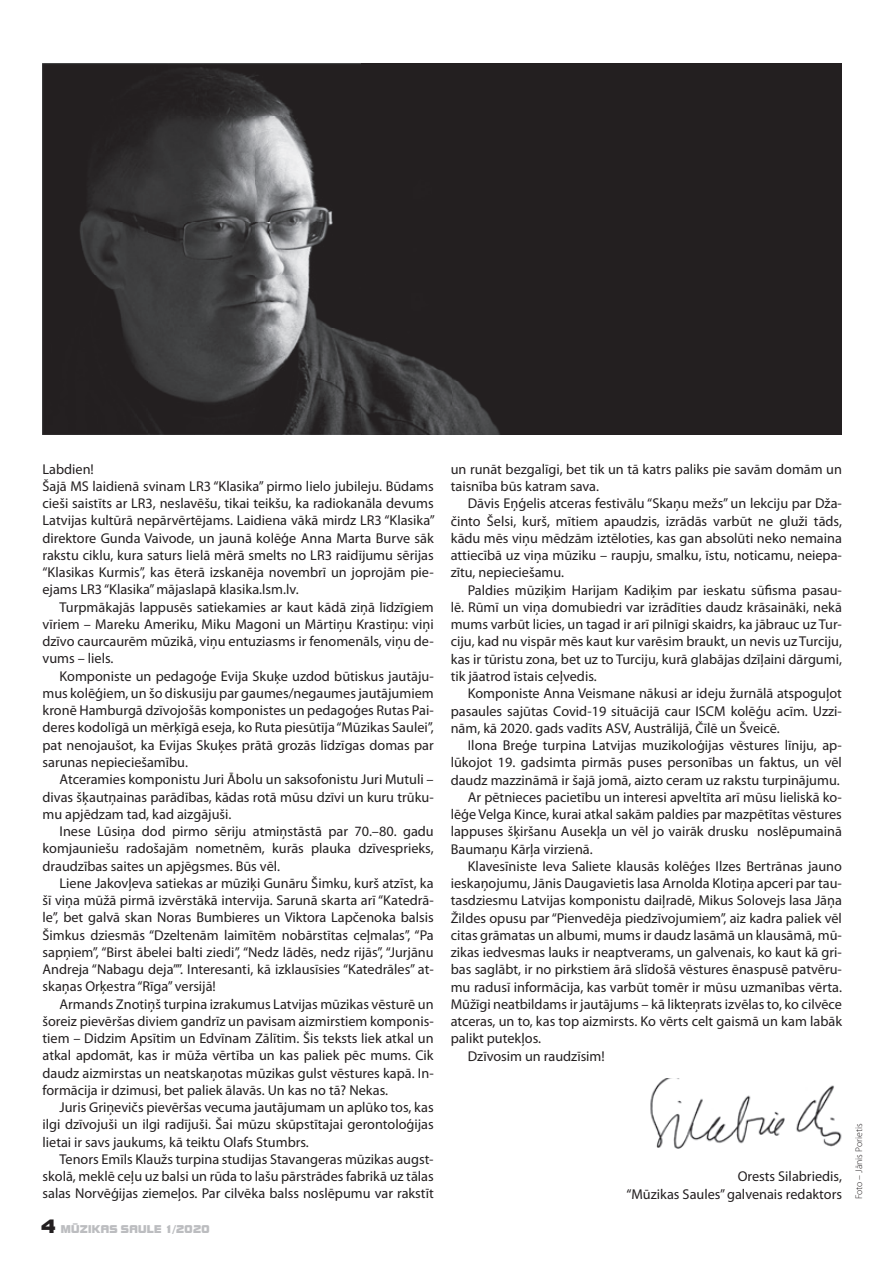
<style>
.page{position:relative;width:893px;height:1263px;background:#fff}
.page>*{position:absolute;margin:0;border:0;box-sizing:border-box;transform-origin:0 0}
.t1{font:14.25px/17.2px "Myriad Pro";color:#231f20;text-align:justify}
.t2{font:10.5px "Bolt Bold LAT";letter-spacing:.02em;color:#bcbdc0}
.t3{font:300 9.75px "Myriad Pro";color:#231f20}
.s1{font-size:18px;color:#231f20}
</style>
<div class="page">
<img style="left:650px;top:1078px;width:192px;height:71px">
<div style="left:361px;top:63px;width:481px;height:372px;background:#231f20"></div>
<img style="left:43px;top:64px;width:457px;height:371px">
<p class="t1" style="left:43px;top:460px;width:394px;text-align:left">Labdien!<br>Šajā MS laidienā svinam LR3 “Klasika” pirmo lielo jubileju. Būdams cieši saistīts ar LR3, neslavēšu, tikai teikšu, ka radiokanāla devums Latvijas kultūrā nepārvērtējams. Laidiena vākā mirdz LR3 “Klasika” direktore Gunda Vaivode, un jaunā kolēģe Anna Marta Burve sāk rakstu ciklu, kura saturs lielā mērā smelts no LR3 raidījumu sērijas “Klasikas Kurmis”, kas ēterā izskanēja novembrī un joprojām pie&shy;ejams LR3 “Klasika” mājaslapā klasika.lsm.lv.</p>
<p class="t1" style="left:43px;top:598px;width:393px;text-indent:17px">Turpmākajās lappusēs satiekamies ar kaut kādā ziņā līdzīgiem vīriem – Mareku Ameriku, Miku Magoni un Mārtiņu Krastiņu: viņi dzīvo caurcaurēm mūzikā, viņu entuziasms ir fenomenāls, viņu de&shy;vums – liels.</p>
<p class="t1" style="left:43px;top:667px;width:393px;text-indent:17px">Komponiste un pedagoģe Evija Skuķe uzdod būtiskus jautāju&shy;mus kolēģiem, un šo diskusiju par gaumes/negaumes jautājumiem kronē Hamburgā dzīvojošās komponistes un pedagoģes Rutas Pai&shy;deres kodolīgā un mērķīgā eseja, ko Ruta piesūtīja “Mūzikas Saulei”, pat nenojaušot, ka Evijas Skuķes prātā grozās līdzīgas domas par sarunas nepieciešamību.</p>
<p class="t1" style="left:43px;top:771px;width:393px;text-indent:17px">Atceramies komponistu Juri Ābolu un saksofonistu Juri Mutuli – divas šķautņainas parādības, kādas rotā mūsu dzīvi un kuru trūku&shy;mu apjēdzam tad, kad aizgājuši.</p>
<p class="t1" style="left:43px;top:823px;width:393px;text-indent:17px">Inese Lūsiņa dod pirmo sēriju atmiņstāstā par 70.–80. gadu komjauniešu radošajām nometnēm, kurās plauka dzīvesprieks, draudzības saites un apjēgsmes. Būs vēl.</p>
<p class="t1" style="left:43px;top:875px;width:393px;text-indent:17px">Liene Jakovļeva satiekas ar mūziķi Gunāru Šimku, kurš atzīst, ka šī viņa mūžā pirmā izvērstākā intervija. Sarunā skarta arī “Katedrā&shy;le”, bet galvā skan Noras Bumbieres un Viktora Lapčenoka balsis Šimkus dziesmās “Dzeltenām laimītēm nobārstītas ceļmalas”, “Pa sapņiem”, “Birst ābelei balti ziedi”, “Nedz lādēs, nedz rijās”, “Jurjānu Andreja “Nabagu deja””. Interesanti, kā izklausīsies “Katedrāles” at&shy;skaņas Orķestra “Rīga” versijā!</p>
<p class="t1" style="left:43px;top:995px;width:393px;text-indent:17px">Armands Znotiņš turpina izrakumus Latvijas mūzikas vēsturē un šoreiz pievēršas diviem gandrīz un pavisam aizmirstiem komponis&shy;tiem – Didzim Apsītim un Edvīnam Zālītim. Šis teksts liek atkal un atkal apdomāt, kas ir mūža vērtība un kas paliek pēc mums. Cik daudz aizmirstas un neatskaņotas mūzikas gulst vēstures kapā. In&shy;formācija ir dzimusi, bet paliek ālavās. Un kas no tā? Nekas.</p>
<p class="t1" style="left:43px;top:1099px;width:393px;text-indent:17px">Juris Griņevičs pievēršas vecuma jautājumam un aplūko tos, kas ilgi dzīvojuši un ilgi radījuši. Šai mūzu skūpstītajai gerontoloģijas lietai ir savs jaukums, kā teiktu Olafs Stumbrs.</p>
<p class="t1" style="left:43px;top:1151px;width:393px;text-indent:17px">Tenors Emīls Klaužs turpina studijas Stavangeras mūzikas augst&shy;skolā, meklē ceļu uz balsi un rūda to lašu pārstrādes fabrikā uz tālas salas Norvēģijas ziemeļos. Par cilvēka balss noslēpumu var rakstīt</p>
<p class="t2" style="left:41px;top:1224px;width:169px"><span class="s1">4</span> MŪZIKAS SAULE 1/2020</p>
<p class="t1" style="left:451px;top:461px;width:393px">un runāt bezgalīgi, bet tik un tā katrs paliks pie savām domām un taisnība būs katram sava.</p>
<p class="t1" style="left:451px;top:495px;width:393px;text-indent:17px">Dāvis Eņģelis atceras festivālu “Skaņu mežs” un lekciju par Dža&shy;činto Šelsi, kurš, mītiem apaudzis, izrādās varbūt ne gluži tāds, kādu mēs viņu mēdzām iztēloties, kas gan absolūti neko nemaina attiecībā uz viņa mūziku – raupju, smalku, īstu, noticamu, neiepa&shy;zītu, nepieciešamu.</p>
<p class="t1" style="left:451px;top:581px;width:393px;text-indent:17px">Paldies mūziķim Harijam Kadiķim par ieskatu sūfisma pasau&shy;lē. Rūmī un viņa domubiedri var izrādīties daudz krāsaināki, nekā mums varbūt licies, un tagad ir arī pilnīgi skaidrs, ka jābrauc uz Tur&shy;ciju, kad nu vispār mēs kaut kur varēsim braukt, un nevis uz Turciju, kas ir tūristu zona, bet uz to Turciju, kurā glabājas dzīļaini dārgumi, tik jāatrod īstais ceļvedis.</p>
<p class="t1" style="left:451px;top:685px;width:393px;text-indent:17px">Komponiste Anna Veismane nākusi ar ideju žurnālā atspoguļot pasaules sajūtas Covid-19 situācijā caur ISCM kolēģu acīm. Uzzi&shy;nām, kā 2020. gads vadīts ASV, Austrālijā, Čīlē un Šveicē.</p>
<p class="t1" style="left:468px;top:737px;width:376px">Ilona Breģe turpina Latvijas muzikoloģijas vēstures līniju, ap-</p>
<p class="t1" style="left:451px;top:754px;width:393px">lūkojot 19. gadsimta pirmās puses personības un faktus, un vēl</p>
<p class="t1" style="left:451px;top:771px;width:390px">daudz mazzināmā ir šajā jomā, aizto ceram uz rakstu turpinājumu.</p>
<p class="t1" style="left:468px;top:789px;width:376px">Ar pētnieces pacietību un interesi apveltīta arī mūsu lieliskā ko-</p>
<p class="t1" style="left:451px;top:806px;width:393px">lēģe Velga Kince, kurai atkal sakām paldies par mazpētītas vēstures</p>
<p class="t1" style="left:451px;top:823px;width:393px">lappuses šķiršanu Ausekļa un vēl jo vairāk drusku noslēpumainā</p>
<p class="t1" style="left:451px;top:840px;width:144px">Baumaņu Kārļa virzienā.</p>
<p class="t1" style="left:468px;top:858px;width:376px">Klavesīniste Ieva Saliete klausās kolēģes Ilzes Bertrānas jauno</p>
<p class="t1" style="left:451px;top:875px;width:393px">ieskaņojumu, Jānis Daugavietis lasa Arnolda Klotiņa apceri par tau-</p>
<p class="t1" style="left:451px;top:892px;width:393px">tasdziesmu Latvijas komponistu daiļradē, Mikus Solovejs lasa Jāņa</p>
<p class="t1" style="left:451px;top:909px;width:393px">Žildes opusu par “Pienvedēja piedzīvojumiem”, aiz kadra paliek vēl</p>
<p class="t1" style="left:451px;top:927px;width:393px">citas grāmatas un albumi, mums ir daudz lasāmā un klausāmā, mū-</p>
<p class="t1" style="left:451px;top:944px;width:393px">zikas iedvesmas lauks ir neaptverams, un galvenais, ko kaut kā gri-</p>
<p class="t1" style="left:451px;top:961px;width:393px">bas saglābt, ir no pirkstiem ārā slīdošā vēstures ēnaspusē patvēru-</p>
<p class="t1" style="left:451px;top:978px;width:393px">mu radusī informācija, kas varbūt tomēr ir mūsu uzmanības vērta.</p>
<p class="t1" style="left:451px;top:996px;width:393px">Mūžīgi neatbildams ir jautājums – kā likteņrats izvēlas to, ko cilvēce</p>
<p class="t1" style="left:451px;top:1013px;width:393px">atceras, un to, kas top aizmirsts. Ko vērts celt gaismā un kam labāk</p>
<p class="t1" style="left:451px;top:1030px;width:92px">palikt putekļos.</p>
<p class="t1" style="left:468px;top:1047px;width:139px">Dzīvosim un raudzīsim!</p>
<p class="t1" style="left:626px;top:1168px;width:217px;text-align:right">Orests Silabriedis,<br>“Mūzikas Saules” galvenais redaktors</p>
<p class="t3" style="left:853px;top:1199px;width:77px;rotate:-90deg">Foto – Jānis Porietis</p>
</div>
